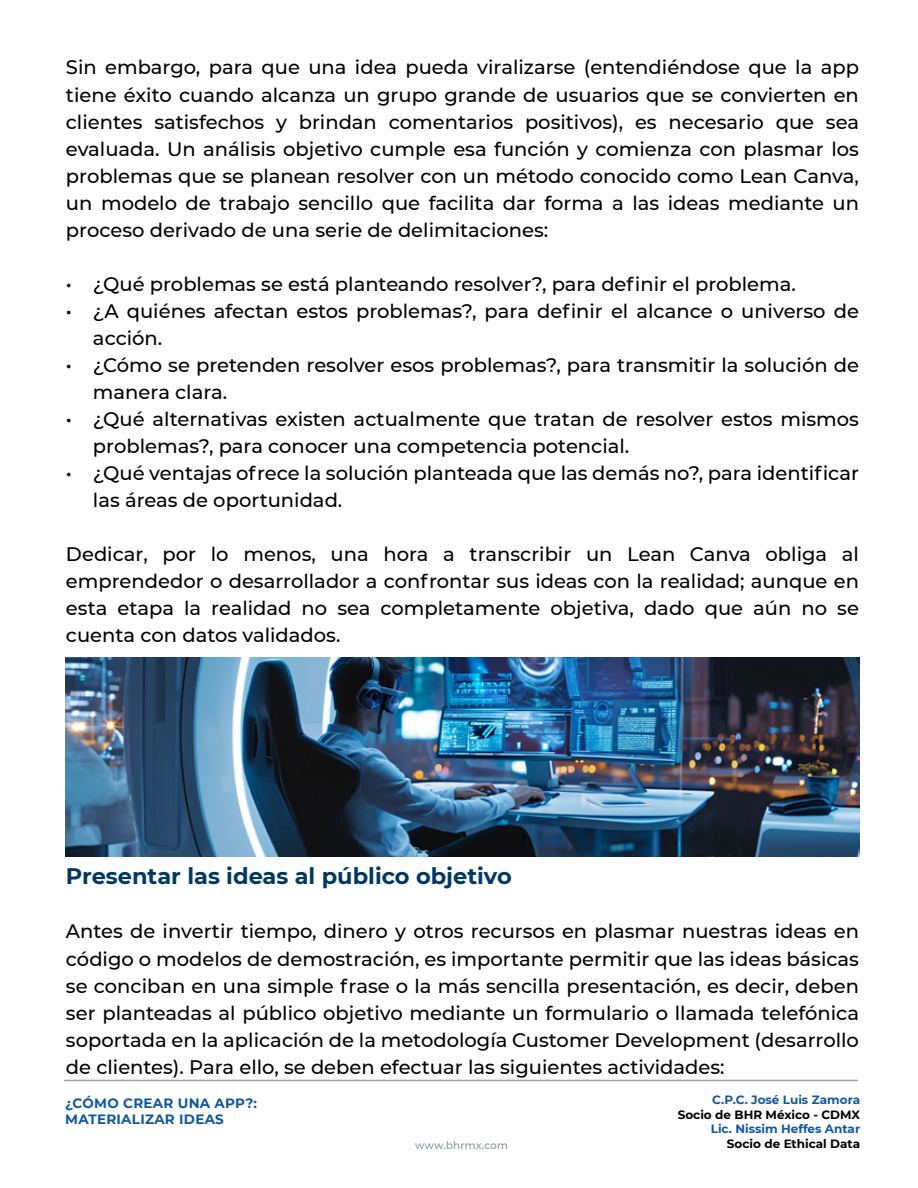
<style>
.page{position:relative;width:918px;height:1188px;background:#fff}
.page>*{position:absolute;margin:0;border:0;box-sizing:border-box;transform-origin:0 0}
.t1{font:700 22.5px "Montserrat";color:#003865}
.t2{font:500 19.5px/27px "Montserrat";color:#000}
.t3{font:700 13.5px/16.2px "Montserrat";letter-spacing:.02em;color:#11589f}
.t4{font:700 12px "Montserrat";color:#11589f}
.t5{font:700 12px "Montserrat";color:#000}
</style>
<div class="page">
<hr style="left:64px;top:1080px;width:794px;height:1px;background:#a0a3a5">
<svg style="left:415px;top:1141px;width:92px;height:8px"></svg>
<img style="left:66px;top:657px;width:793px;height:200px">
<p class="t2" style="left:66px;top:53px;width:795px;text-align:justify">Sin embargo, para que una idea pueda viralizarse (entendiéndose que la app tiene éxito cuando alcanza un grupo grande de usuarios que se convierten en clientes satisfechos y brindan comentarios positivos), es necesario que sea evaluada. Un análisis objetivo cumple esa función y comienza con plasmar los problemas que se planean resolver con un método conocido como Lean Canva, un modelo de trabajo sencillo que facilita dar forma a las ideas mediante un proceso derivado de una serie de delimitaciones:</p>
<p class="t2" style="left:66px;top:269px;width:731px">• ¿Qué problemas se está planteando resolver?, para definir el problema.</p>
<p class="t2" style="left:93px;top:296px;width:768px;text-indent:-27px">• ¿A quiénes afectan estos problemas?, para definir el alcance o universo de acción.</p>
<p class="t2" style="left:93px;top:350px;width:767px;text-indent:-27px">• ¿Cómo se pretenden resolver esos problemas?, para transmitir la solución de manera clara.</p>
<p class="t2" style="left:93px;top:404px;width:768px;text-indent:-27px">• ¿Qué alternativas existen actualmente que tratan de resolver estos mismos problemas?, para conocer una competencia potencial.</p>
<p class="t2" style="left:93px;top:458px;width:768px;text-indent:-27px">• ¿Qué ventajas ofrece la solución planteada que las demás no?, para identificar las áreas de oportunidad.</p>
<p class="t2" style="left:66px;top:539px;width:795px;text-align:justify">Dedicar, por lo menos, una hora a transcribir un Lean Canva obliga al emprendedor o desarrollador a confrontar sus ideas con la realidad; aunque en esta etapa la realidad no sea completamente objetiva, dado que aún no se cuenta con datos validados.</p>
<p class="t1" style="left:66px;top:860px;width:447px">Presentar las ideas al público objetivo</p>
<p class="t2" style="left:66px;top:917px;width:795px;text-align:justify">Antes de invertir tiempo, dinero y otros recursos en plasmar nuestras ideas en código o modelos de demostración, es importante permitir que las ideas básicas se conciban en una simple frase o la más sencilla presentación, es decir, deben ser planteadas al público objetivo mediante un formulario o llamada telefónica soportada en la aplicación de la metodología Customer Development (desarrollo de clientes). Para ello, se deben efectuar las siguientes actividades:</p>
<p class="t3" style="left:65px;top:1095px;width:193px">¿CÓMO CREAR UNA APP?:<br>MATERIALIZAR IDEAS</p>
<p class="t4" style="left:712px;top:1091px;width:149px">C.P.C. José Luis Zamora</p>
<p class="t5" style="left:678px;top:1106px;width:184px">Socio de BHR México - CDMX</p>
<p class="t4" style="left:711px;top:1120px;width:151px">Lic. Nissim Heffes Antar</p>
<p class="t5" style="left:727px;top:1135px;width:135px">Socio de Ethical Data</p>
</div>
